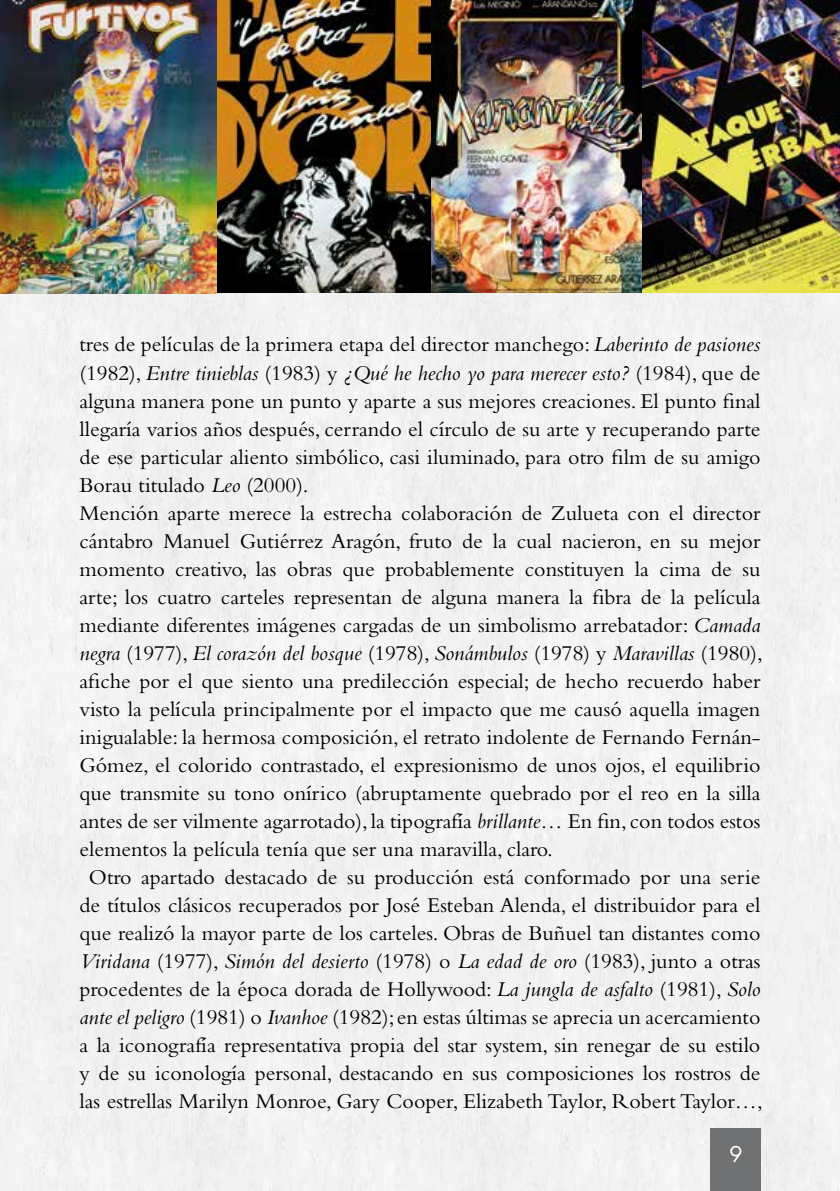
<style>
.page{position:relative;width:840px;height:1191px;background:#fff}
.page>*{position:absolute;margin:0;border:0;box-sizing:border-box;transform-origin:0 0}
.t1{font:24px "Futura T";color:#fff}
.t2{font:22px "Bembo";color:#000}
.t3{font:italic 22px "Bembo";color:#000}
.s1{font-style:italic}
.s2{font-style:normal}
</style>
<div class="page">
<div style="left:0;top:293px;width:839px;height:898px;background:#f2f2f2"></div>
<div style="left:709px;top:1128px;width:51px;height:63px;background:#707172"></div>
<img style="left:0;top:0;width:641px;height:293px">
<img style="left:641px;top:0;width:198px;height:293px">
<p class="t2" style="left:79px;top:332px;width:682px">tres de películas de la primera etapa del director manchego: <span class="s1">Laberinto de pasiones</span></p>
<p class="t3" style="left:79px;top:360px;width:682px"><span class="s2">(1982),</span> Entre tinieblas <span class="s2">(1983) y</span> ¿Qué he hecho yo para merecer esto? <span class="s2">(1984), que de</span></p>
<p class="t2" style="left:79px;top:388px;width:682px">alguna manera pone un punto y aparte a sus mejores creaciones. El punto final</p>
<p class="t2" style="left:79px;top:416px;width:682px">llegaría varios años después, cerrando el círculo de su arte y recuperando parte</p>
<p class="t2" style="left:79px;top:444px;width:682px">de ese particular aliento simbólico, casi iluminado, para otro film de su amigo</p>
<p class="t2" style="left:79px;top:472px;width:230px">Borau titulado <span class="s1">Leo</span> (2000).</p>
<p class="t2" style="left:79px;top:500px;width:682px">Mención aparte merece la estrecha colaboración de Zulueta con el director</p>
<p class="t2" style="left:79px;top:528px;width:682px">cántabro Manuel Gutiérrez Aragón, fruto de la cual nacieron, en su mejor</p>
<p class="t2" style="left:79px;top:556px;width:682px">momento creativo, las obras que probablemente constituyen la cima de su</p>
<p class="t2" style="left:79px;top:584px;width:682px">arte; los cuatro carteles representan de alguna manera la fibra de la película</p>
<p class="t2" style="left:79px;top:612px;width:682px">mediante diferentes imágenes cargadas de un simbolismo arrebatador: <span class="s1">Camada</span></p>
<p class="t3" style="left:79px;top:640px;width:684px">negra <span class="s2">(1977),</span> El corazón del bosque <span class="s2">(1978),</span> Sonámbulos <span class="s2">(1978) y</span> Maravillas <span class="s2">(1980),</span></p>
<p class="t2" style="left:79px;top:668px;width:682px">afiche por el que siento una predilección especial; de hecho recuerdo haber</p>
<p class="t2" style="left:79px;top:696px;width:682px">visto la película principalmente por el impacto que me causó aquella imagen</p>
<p class="t2" style="left:79px;top:724px;width:682px">inigualable: la hermosa composición, el retrato indolente de Fernando Fernán-</p>
<p class="t2" style="left:79px;top:752px;width:682px">Gómez, el colorido contrastado, el expresionismo de unos ojos, el equilibrio</p>
<p class="t2" style="left:79px;top:780px;width:682px">que transmite su tono onírico (abruptamente quebrado por el reo en la silla</p>
<p class="t2" style="left:79px;top:808px;width:682px">antes de ser vilmente agarrotado), la tipografía <span class="s1">brillante</span>… En fin, con todos estos</p>
<p class="t2" style="left:79px;top:836px;width:475px">elementos la película tenía que ser una maravilla, claro.</p>
<p class="t2" style="left:89px;top:864px;width:672px">Otro apartado destacado de su producción está conformado por una serie</p>
<p class="t2" style="left:79px;top:892px;width:682px">de títulos clásicos recuperados por José Esteban Alenda, el distribuidor para el</p>
<p class="t2" style="left:79px;top:920px;width:682px">que realizó la mayor parte de los carteles. Obras de Buñuel tan distantes como</p>
<p class="t3" style="left:79px;top:948px;width:682px">Viridana <span class="s2">(1977),</span> Simón del desierto <span class="s2">(1978) o</span> La edad de oro <span class="s2">(1983), junto a otras</span></p>
<p class="t2" style="left:79px;top:976px;width:682px">procedentes de la época dorada de Hollywood: <span class="s1">La jungla de asfalto</span> (1981), <span class="s1">Solo</span></p>
<p class="t2" style="left:79px;top:1004px;width:682px"><span class="s1">ante el peligro</span> (1981) o <span class="s1">Ivanhoe</span> (1982); en estas últimas se aprecia un acercamiento</p>
<p class="t2" style="left:79px;top:1032px;width:682px">a la iconografía representativa propia del star system, sin renegar de su estilo</p>
<p class="t2" style="left:79px;top:1060px;width:682px">y de su iconología personal, destacando en sus composiciones los rostros de</p>
<p class="t2" style="left:79px;top:1088px;width:684px">las estrellas Marilyn Monroe, Gary Cooper, Elizabeth Taylor, Robert Taylor…,</p>
<p class="t1" style="left:729px;top:1139px;width:15px">9</p>
</div>
